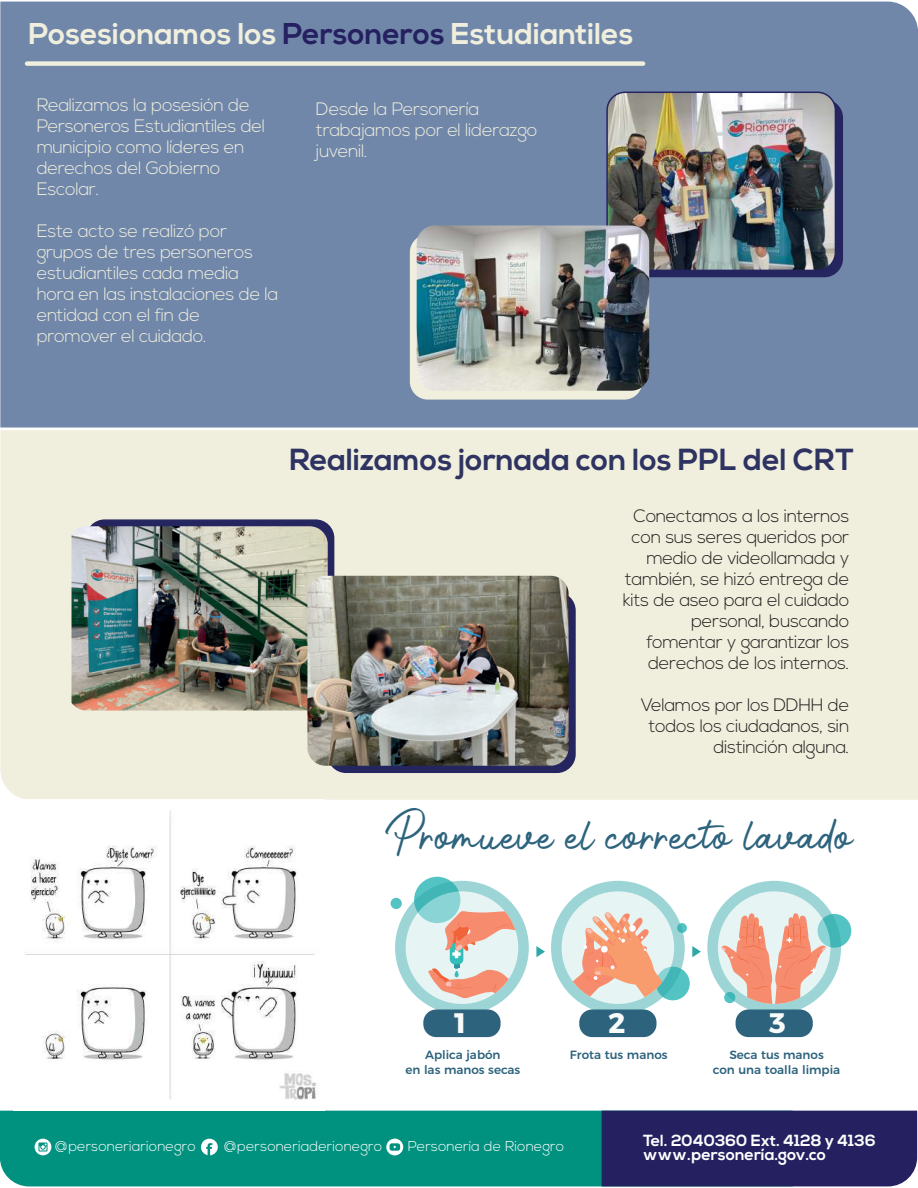
<style>
.page{position:relative;width:918px;height:1188px;background:#fff}
.page>*{position:absolute;margin:0;border:0;box-sizing:border-box;transform-origin:0 0}
.t1{font:700 30.45px "Nexa";color:#2e3361}
.t2{font:700 30px "Nexa";color:#f0efdd}
.t3{font:28.5px "Photoshoot";color:#2d637d}
.t4{font:700 28.2px "Montserrat";color:#f9fbfb}
.t5{font:300 18px/21px "Nexa";letter-spacing:-.02em;color:#f0efdd}
.t6{font:300 18px/21px "Nexa";letter-spacing:-.02em;color:#231f20;text-align:right}
.t7{font:700 16.05px/14.1px "Nexa";color:#fff}
.t8{font:300 14.25px "Nexa";color:#fff}
.t9{font:500 12px/14.4px "Montserrat";color:#2d637d;text-align:center}
.s1{color:#252161}
</style>
<div class="page">
<div style="left:0;top:2px;width:918px;height:426px;background:#7187aa"></div>
<div style="left:0;top:430px;width:918px;height:370px;background:#f0efdd"></div>
<div style="left:0;top:1111px;width:602px;height:75px;background:#00917f"></div>
<div style="left:602px;top:1111px;width:315px;height:75px;background:#252161"></div>
<div style="left:27px;top:61px;width:616px;height:5px;background:#f0efdd"></div>
<svg style="left:386px;top:1139px;width:17px;height:16px"></svg>
<svg style="left:201px;top:1139px;width:17px;height:16px"></svg>
<svg style="left:35px;top:1139px;width:16px;height:16px"></svg>
<img style="left:25px;top:810px;width:293px;height:290px">
<div style="left:627px;top:100px;width:215px;height:177px;background:#252560;border-radius:18px"></div>
<div style="left:626px;top:99px;width:217px;height:178px;border:2px solid #252560;border-radius:18px"></div>
<img style="left:607px;top:92px;width:228px;height:176px">
<div style="left:606px;top:92px;width:230px;height:179px;border:2px solid #252560;border-radius:18px"></div>
<div style="left:410px;top:234px;width:232px;height:166px;background:#f0efdd;border-radius:18px"></div>
<div style="left:87px;top:520px;width:247px;height:180px;background:#252560;border-radius:18px"></div>
<div style="left:328px;top:593px;width:247px;height:179px;background:#252560;border-radius:18px"></div>
<div style="left:327px;top:592px;width:249px;height:181px;border:2px solid #252560;border-radius:18px"></div>
<img style="left:417px;top:226px;width:232px;height:165px">
<div style="left:414px;top:877px;width:46px;height:46px;background:#54c3c4;border-radius:50%"></div>
<div style="left:656px;top:967px;width:34px;height:33px;background:#54c3c4;border-radius:50%"></div>
<div style="left:818px;top:914px;width:33px;height:34px;background:#54c3c4;border-radius:50%"></div>
<div style="left:677px;top:923px;width:10px;height:10px;background:#54c3c4;border-radius:50%"></div>
<div style="left:391px;top:898px;width:11px;height:11px;background:#54c3c4;border-radius:50%"></div>
<svg style="left:395px;top:881px;width:134px;height:134px;background:#91d1d2"></svg>
<svg style="left:406px;top:891px;width:112px;height:113px;background:#ceebec"></svg>
<svg style="left:428px;top:911px;width:90px;height:93px;background:#ddc7bc"></svg>
<div style="left:423px;top:1009px;width:78px;height:28px;background:#2d637d;border-radius:13px"></div>
<svg style="left:551px;top:881px;width:134px;height:134px;background:#98d3d4"></svg>
<div style="left:562px;top:891px;width:112px;height:113px;background:#e6f4f4;border-radius:50%"></div>
<svg style="left:570px;top:912px;width:98px;height:90px"></svg>
<div style="left:579px;top:1009px;width:78px;height:28px;background:#2d637d;border-radius:13px"></div>
<svg style="left:707px;top:881px;width:134px;height:134px;background:#95d2d3"></svg>
<svg style="left:718px;top:891px;width:112px;height:113px;background:#e1f2f2"></svg>
<div style="left:736px;top:1009px;width:77px;height:28px;background:#2d637d;border-radius:13px"></div>
<svg style="left:721px;top:913px;width:105px;height:91px;background:#e4b9a9"></svg>
<svg style="left:536px;top:946px;width:9px;height:11px"></svg>
<svg style="left:692px;top:946px;width:9px;height:11px"></svg>
<img style="left:72px;top:526px;width:256px;height:185px">
<img style="left:307px;top:576px;width:262px;height:190px">
<h2 class="t2" style="left:28px;top:17px;width:607px">Posesionamos los <span class="s1">Personeros</span> Estudiantiles</h2>
<p class="t5" style="left:37px;top:95px;width:230px">Realizamos la posesión de<br>Personeros Estudiantiles del municipio como líderes en derechos del Gobierno<br>Escolar.</p>
<p class="t5" style="left:37px;top:221px;width:243px">Este acto se realizó por grupos de tres personeros estudiantiles cada media hora en las instalaciones de la entidad con el fin de promover el cuidado.</p>
<p class="t5" style="left:316px;top:99px;width:223px">Desde la Personería trabajamos por el liderazgo juvenil.</p>
<h1 class="t1" style="left:289px;top:442px;width:566px">Realizamos jornada con los PPL del CRT</h1>
<p class="t6" style="left:623px;top:506px;width:228px">Conectamos a los internos con sus seres queridos por medio de videollamada y también, se hizó entrega de kits de aseo para el cuidado personal, buscando fomentar y garantizar los derechos de los internos.</p>
<p class="t6" style="left:641px;top:695px;width:210px">Velamos por los DDHH de todos los ciudadanos, sin distinción alguna.</p>
<h3 class="t3" style="left:385px;top:822px;width:470px">Promueve el correcto lavado</h3>
<h3 class="t4" style="left:608px;top:1000px;width:19px">2</h3>
<h3 class="t4" style="left:769px;top:1000px;width:19px">3</h3>
<h3 class="t4" style="left:452px;top:1000px;width:19px">1</h3>
<p class="t9" style="left:405px;top:1047px;width:116px">Aplica jabón<br>en las manos secas</p>
<p class="t9" style="left:570px;top:1047px;width:99px">Frota tus manos</p>
<p class="t9" style="left:713px;top:1047px;width:129px">Seca tus manos<br>con una toalla limpia</p>
<p class="t8" style="left:55px;top:1138px;width:142px">@personeriarionegro</p>
<p class="t8" style="left:224px;top:1138px;width:160px">@personeriaderionegro</p>
<p class="t8" style="left:408px;top:1138px;width:158px">Personería de Rionegro</p>
<p class="t7" style="left:643px;top:1134px;width:234px">Tel. 2040360 Ext. 4128 y 4136 www.personería.gov.co</p>
</div>
